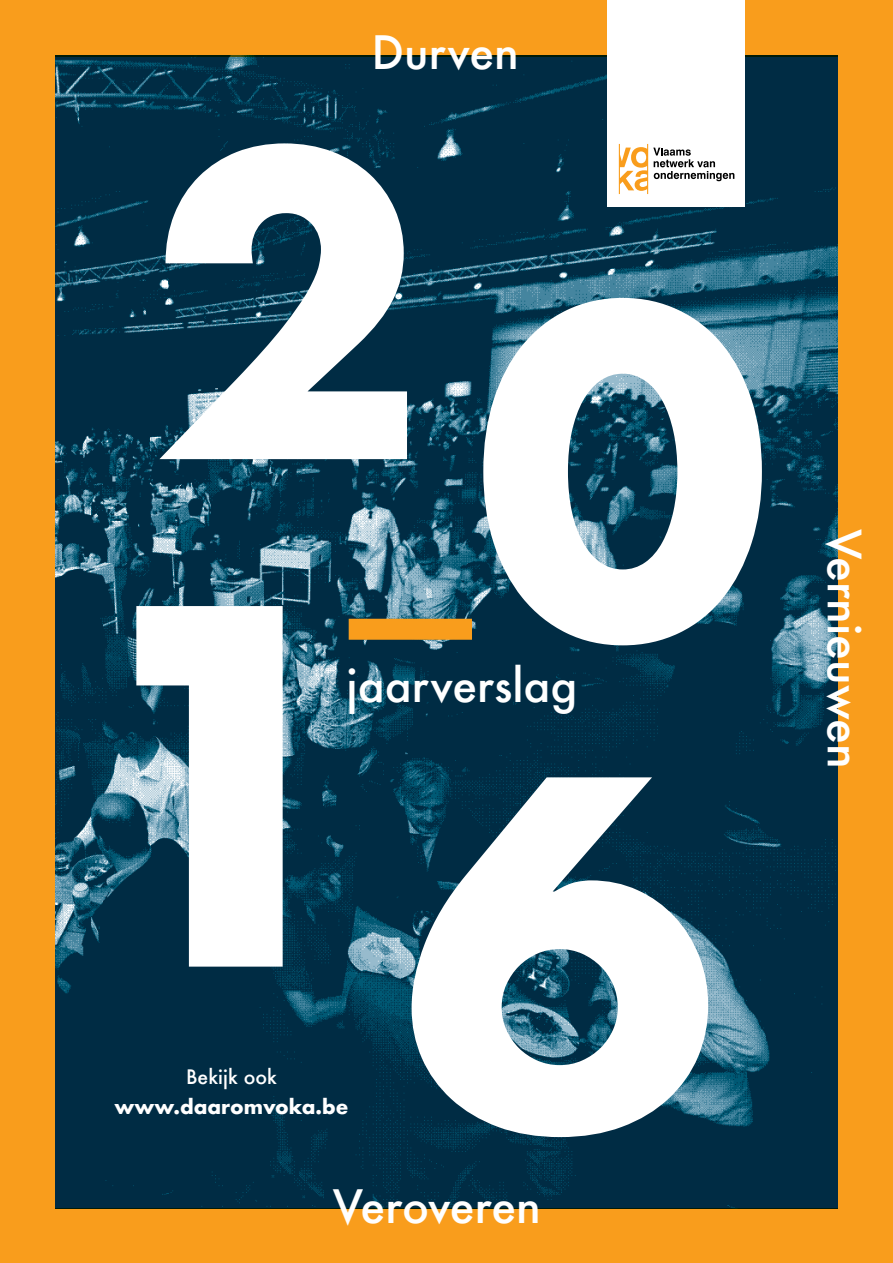
<style>
.page{position:relative;width:893px;height:1263px;background:#f99d1c}
.page>*{position:absolute;margin:0;border:0;box-sizing:border-box;transform-origin:0 0}
.t1{font:700 478.2px "Futura";color:#fff}
.t2{font:700 407.85px "Futura";color:#fff}
.t3{font:500 45px "Futura";color:#fff}
.t4{font:700 19.5px "Futura";color:#fff}
.t5{font:500 19.5px "Futura";color:#fff}
.s1{font-size:436.05px}
</style>
<div class="page">
<img style="left:55px;top:55px;width:783px;height:1154px">
<div style="left:607px;top:0;width:138px;height:207px;background:#fff"></div>
<svg style="left:619px;top:144px;width:115px;height:50px"></svg>
<div style="left:349px;top:619px;width:123px;height:21px;background:#f99d1c"></div>
<p class="t3" style="left:372px;top:21px;width:149px">Durven</p>
<h2 class="t2" style="left:148px;top:11px;width:625px">2<span class="s1">0</span></h2>
<h1 class="t1" style="left:62px;top:441px;width:657px">1<sub>6</sub></h1>
<p class="t3" style="left:347px;top:654px;width:232px">jaarverslag</p>
<p class="t5" style="left:186px;top:1063px;width:92px">Bekijk ook</p>
<p class="t4" style="left:115px;top:1093px;width:235px">www.daaromvoka.be</p>
<p class="t3" style="left:333px;top:1175px;width:210px">Veroveren</p>
<p class="t3" style="left:875px;top:529px;width:241px;rotate:90deg">Vernieuwen</p>
</div>
